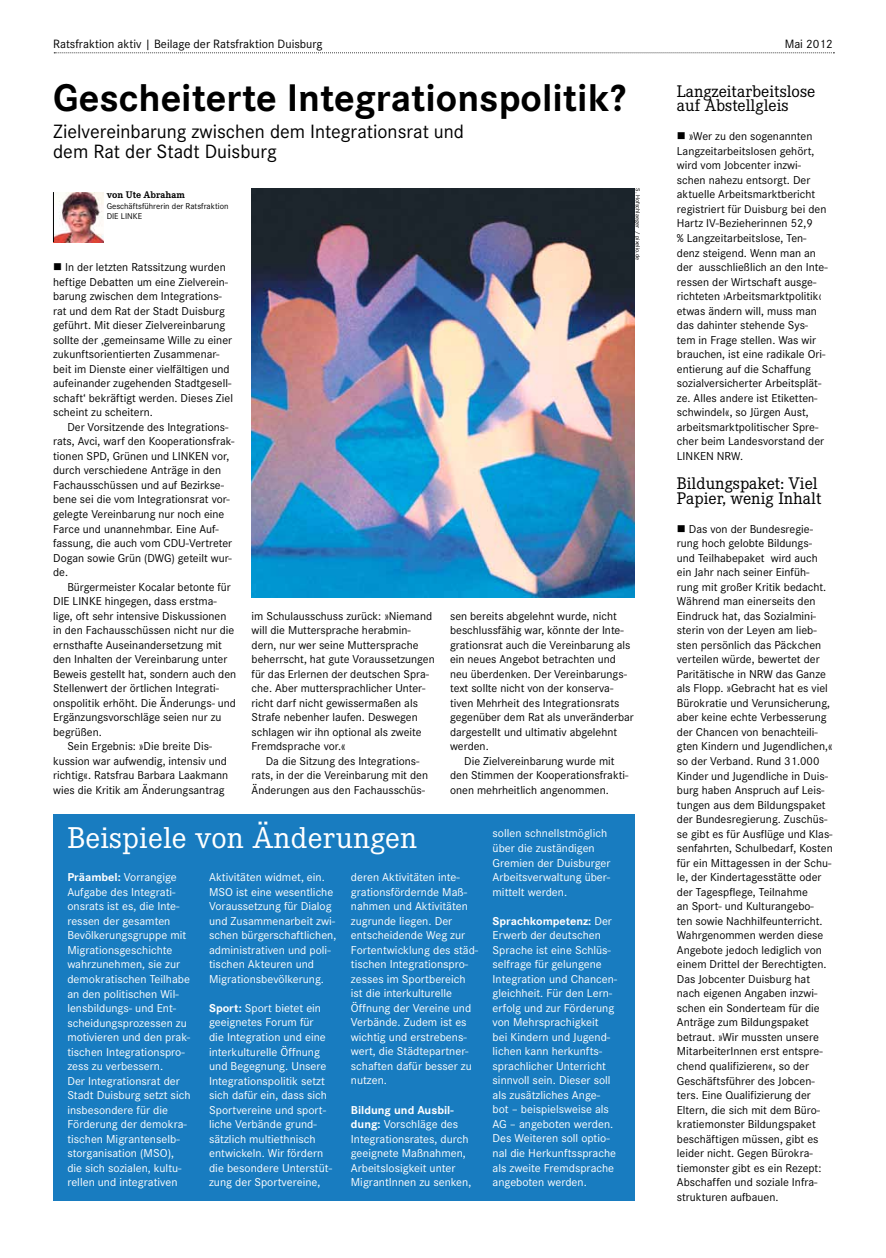
<style>
.page{position:relative;width:886px;height:1258px;background:#fff}
.page>*{position:absolute;margin:0;border:0;box-sizing:border-box;transform-origin:0 0}
.t1{font:700 40px "Corporate S";color:#000}
.t2{font:31.25px "Corporate E";letter-spacing:.005em;color:#fff}
.t3{font:20px/20px "Corporate S";color:#000}
.t4{font:17.5px/14.5px "Corporate E";color:#000}
.t5{font:12.5px "Corporate S";color:#000}
.t6{font:11.88px/14.5px "Corporate S";color:#000}
.t7{font:11.88px/14.5px "Corporate S";color:#fff}
.t8{font:700 10px "Corporate E";color:#000}
.t9{font:8.75px/10.5px "Corporate S";color:#000}
.t10{font:6.25px "Corporate S";color:#000}
.s1{font-weight:700}
</style>
<div class="page">
<svg style="left:54px;top:53px;width:780px;height:1px"></svg>
<div style="left:53px;top:814px;width:581px;height:387px;background:#187cc0"></div>
<img style="left:54px;top:192px;width:49px;height:50px">
<hr style="left:53px;top:192px;width:1px;height:50px;background:#000">
<img style="left:251px;top:188px;width:383px;height:409px">
<p class="t5" style="left:53px;top:37px;width:271px">Ratsfraktion aktiv | Beilage der Ratsfraktion Duisburg</p>
<p class="t5" style="left:785px;top:37px;width:50px">Mai 2012</p>
<h1 class="t1" style="left:53px;top:75px;width:574px">Gescheiterte Integrationspolitik?</h1>
<h3 class="t3" style="left:53px;top:121px;width:412px">Zielvereinbarung zwischen dem Integrationsrat und dem Rat der Stadt Duisburg</h3>
<p class="t8" style="left:107px;top:189px;width:80px">von Ute Abraham</p>
<p class="t9" style="left:107px;top:201px;width:123px">Geschäftsführerin der Ratsfraktion<br>DIE LINKE</p>
<p class="t10" style="left:641px;top:188px;width:73px;rotate:90deg">S. Hofschlaeger / pixelio.de</p>
<p class="t6" style="left:53px;top:260px;width:181px">■ In der letzten Ratssitzung wurden heftige Debatten um eine Zielverein&shy;barung zwischen dem Integrations&shy;rat und dem Rat der Stadt Duisburg geführt. Mit dieser Zielvereinbarung sollte der ‚gemeinsame Wille zu einer zukunftsorientierten Zusammenar&shy;beit im Dienste einer vielfältigen und aufeinander zugehenden Stadtgesell&shy;schaft‘ bekräftigt werden. Dieses Ziel scheint zu scheitern.</p>
<p class="t6" style="left:53px;top:420px;width:183px;text-indent:14px">Der Vorsitzende des Integrations&shy;rats, Avci, warf den Kooperationsfrak&shy;tionen SPD, Grünen und LINKEN vor, durch verschiedene Anträge in den<br>Fachausschüssen und auf Bezirkse&shy;bene sei die vom Integrationsrat vor&shy;gelegte Vereinbarung nur noch eine<br>Farce und unannehmbar. Eine Auf&shy;fassung, die auch vom CDU-Vertreter<br>Dogan sowie Grün (DWG) geteilt wur&shy;de.</p>
<p class="t6" style="left:67px;top:579px;width:165px">Bürgermeister Kocalar betonte für</p>
<p class="t6" style="left:53px;top:594px;width:165px">DIE LINKE hingegen, dass erstma-</p>
<p class="t6" style="left:53px;top:609px;width:175px">lige, oft sehr intensive Diskussionen</p>
<p class="t6" style="left:53px;top:623px;width:183px">in den Fachausschüssen nicht nur die</p>
<p class="t6" style="left:53px;top:638px;width:170px">ernsthafte Auseinandersetzung mit</p>
<p class="t6" style="left:53px;top:652px;width:176px">den Inhalten der Vereinbarung unter</p>
<p class="t6" style="left:53px;top:667px;width:185px">Beweis gestellt hat, sondern auch den</p>
<p class="t6" style="left:53px;top:681px;width:167px">Stellenwert der örtlichen Integrati-</p>
<p class="t6" style="left:53px;top:696px;width:184px">onspolitik erhöht. Die Änderungs- und</p>
<p class="t6" style="left:53px;top:710px;width:170px">Ergänzungsvorschläge seien nur zu</p>
<p class="t6" style="left:53px;top:725px;width:50px">begrüßen.</p>
<p class="t6" style="left:67px;top:739px;width:146px">Sein Ergebnis: »Die breite Dis-</p>
<p class="t6" style="left:53px;top:754px;width:175px">kussion war aufwendig, intensiv und</p>
<p class="t6" style="left:53px;top:768px;width:177px">richtig«. Ratsfrau Barbara Laakmann</p>
<p class="t6" style="left:53px;top:783px;width:173px">wies die Kritik am Änderungsantrag</p>
<p class="t6" style="left:252px;top:608px;width:185px">im Schulausschuss zurück: »Niemand will die Muttersprache herabmin&shy;dern, nur wer seine Muttersprache beherrscht, hat gute Voraussetzungen für das Erlernen der deutschen Spra&shy;che. Aber muttersprachlicher Unter&shy;richt darf nicht gewissermaßen als Strafe nebenher laufen. Deswegen schlagen wir ihn optional als zweite Fremdsprache vor.«</p>
<p class="t6" style="left:252px;top:754px;width:178px;text-align:center">Da die Sitzung des Integrations&shy;rats, in der die Vereinbarung mit den<br>Änderungen aus den Fachausschüs-</p>
<p class="t6" style="left:450px;top:608px;width:168px">sen bereits abgelehnt wurde, nicht</p>
<p class="t6" style="left:450px;top:623px;width:175px">beschlussfähig war, könnte der Inte-</p>
<p class="t6" style="left:450px;top:637px;width:182px">grationsrat auch die Vereinbarung als</p>
<p class="t6" style="left:450px;top:652px;width:167px">ein neues Angebot betrachten und</p>
<p class="t6" style="left:450px;top:667px;width:178px">neu überdenken. Der Vereinbarungs-</p>
<p class="t6" style="left:450px;top:681px;width:165px">text sollte nicht von der konserva-</p>
<p class="t6" style="left:450px;top:696px;width:171px">tiven Mehrheit des Integrationsrats</p>
<p class="t6" style="left:450px;top:710px;width:185px">gegenüber dem Rat als unveränderbar</p>
<p class="t6" style="left:450px;top:725px;width:169px">dargestellt und ultimativ abgelehnt</p>
<p class="t6" style="left:450px;top:739px;width:40px">werden.</p>
<p class="t6" style="left:464px;top:754px;width:152px">Die Zielvereinbarung wurde mit</p>
<p class="t6" style="left:450px;top:768px;width:180px">den Stimmen der Kooperationsfrakti-</p>
<p class="t6" style="left:450px;top:783px;width:160px">onen mehrheitlich angenommen.</p>
<h2 class="t2" style="left:67px;top:821px;width:351px">Beispiele von Änderungen</h2>
<p class="t7" style="left:67px;top:870px;width:125px"><span class="s1">Präambel:</span> Vorrangige<br>Aufgabe des Integrati&shy;onsrats ist es, die Inte&shy;ressen der gesamten<br>Bevölkerungsgruppe mit<br>Migrationsgeschichte wahrzunehmen, sie zur demokratischen Teilhabe an den politischen Wil&shy;lensbildungs- und Ent&shy;scheidungsprozessen zu motivieren und den prak&shy;tischen Integrationspro&shy;zess zu verbessern.<br>Der Integrationsrat der<br>Stadt Duisburg setzt sich insbesondere für die<br>Förderung der demokra&shy;tischen Migrantenselb&shy;storganisation (MSO), die sich sozialen, kultu&shy;rellen und integrativen</p>
<p class="t7" style="left:209px;top:870px;width:129px">Aktivitäten widmet, ein.<br>MSO ist eine wesentliche<br>Voraussetzung für Dialog und Zusammenarbeit zwi&shy;schen bürgerschaftlichen, administrativen und poli&shy;tischen Akteuren und<br>Migrationsbevölkerung.</p>
<p class="t7" style="left:351px;top:870px;width:129px">deren Aktivitäten inte&shy;grationsfördernde Maß&shy;nahmen und Aktivitäten zugrunde liegen. Der entscheidende Weg zur<br>Fortentwicklung des städ&shy;tischen Integrationspro&shy;zesses im Sportbereich ist die interkulturelle<br>Öffnung der Vereine und<br>Verbände. Zudem ist es wichtig und erstrebens&shy;wert, die Städtepartner&shy;schaften dafür besser zu nutzen.</p>
<p class="t7" style="left:351px;top:1102px;width:122px"><span class="s1">Bildung und Ausbil&shy;dung:</span> Vorschläge des<br>Integrationsrates, durch geeignete Maßnahmen,<br>Arbeitslosigkeit unter<br>MigrantInnen zu senken,</p>
<p class="t7" style="left:209px;top:1001px;width:124px"><span class="s1">Sport:</span> Sport bietet ein geeignetes Forum für<br>die Integration und eine interkulturelle Öffnung und Begegnung. Unsere<br>Integrationspolitik setzt sich dafür ein, dass sich<br>Sportvereine und sport&shy;liche Verbände grund&shy;sätzlich multiethnisch entwickeln. Wir fördern die besondere Unterstüt&shy;zung der Sportvereine,</p>
<p class="t7" style="left:493px;top:826px;width:119px">sollen schnellstmöglich über die zuständigen<br>Gremien der Duisburger<br>Arbeitsverwaltung über&shy;mittelt werden.</p>
<p class="t7" style="left:493px;top:913px;width:126px"><span class="s1">Sprachkompetenz:</span> Der<br>Erwerb der deutschen<br>Sprache ist eine Schlüs&shy;selfrage für gelungene<br>Integration und Chancen&shy;gleichheit. Für den Lern&shy;erfolg und zur Förderung von Mehrsprachigkeit<br>bei Kindern und Jugend&shy;lichen kann herkunfts&shy;sprachlicher Unterricht sinnvoll sein. Dieser soll als zusätzliches Ange&shy;bot – beispielsweise als<br>AG – angeboten werden.<br>Des Weiteren soll optio&shy;nal die Herkunftssprache als zweite Fremdsprache angeboten werden.</p>
<h3 class="t4" style="left:677px;top:84px;width:140px">Langzeitarbeitslose auf Abstellgleis</h3>
<p class="t6" style="left:677px;top:129px;width:152px">■ »Wer zu den sogenannten<br>Langzeitarbeitslosen gehört, wird vom Jobcenter inzwi&shy;schen nahezu entsorgt. Der aktuelle Arbeitsmarktbericht registriert für Duisburg bei den<br>Hartz IV-Bezieherinnen 52,9<br>% Langzeitarbeitslose, Ten&shy;denz steigend. Wenn man an der ausschließlich an den Inte&shy;ressen der Wirtschaft ausge&shy;richteten ›Arbeitsmarktpolitik‹ etwas ändern will, muss man das dahinter stehende Sys&shy;tem in Frage stellen. Was wir brauchen, ist eine radikale Ori&shy;entierung auf die Schaffung sozialversicherter Arbeitsplät&shy;ze. Alles andere ist Etiketten&shy;schwindel«, so Jürgen Aust, arbeitsmarktpolitischer Spre&shy;cher beim Landesvorstand der<br>LINKEN NRW.</p>
<h3 class="t4" style="left:677px;top:476px;width:146px">Bildungspaket: Viel<br>Papier, wenig Inhalt</h3>
<p class="t6" style="left:677px;top:521px;width:157px">■ Das von der Bundesregie&shy;rung hoch gelobte Bildungs&shy;und Teilhabepaket wird auch ein Jahr nach seiner Einfüh&shy;rung mit großer Kritik bedacht.<br>Während man einerseits den<br>Eindruck hat, das Sozialmini&shy;sterin von der Leyen am lieb&shy;sten persönlich das Päckchen verteilen würde, bewertet der<br>Paritätische in NRW das Ganze als Flopp. »Gebracht hat es viel<br>Bürokratie und Verunsicherung, aber keine echte Verbesserung der Chancen von benachteili&shy;gten Kindern und Jugendlichen,« so der Verband. Rund 31.000<br>Kinder und Jugendliche in Duis&shy;burg haben Anspruch auf Leis&shy;tungen aus dem Bildungspaket der Bundesregierung. Zuschüs&shy;se gibt es für Ausflüge und Klas&shy;senfahrten, Schulbedarf, Kosten für ein Mittagessen in der Schu&shy;le, der Kindertagesstätte oder der Tagespflege, Teilnahme<br>an Sport- und Kulturangebo-<br>ten sowie Nachhilfeunterricht.<br>Wahrgenommen werden diese<br>Angebote jedoch lediglich von einem Drittel der Berechtigten.<br>Das Jobcenter Duisburg hat nach eigenen Angaben inzwi&shy;schen ein Sonderteam für die<br>Anträge zum Bildungspaket betraut. »Wir mussten unsere<br>MitarbeiterInnen erst entspre&shy;chend qualifizieren«, so der<br>Geschäftsführer des Jobcen&shy;ters. Eine Qualifizierung der<br>Eltern, die sich mit dem Büro&shy;kratiemonster Bildungspaket beschäftigen müssen, gibt es leider nicht. Gegen Bürokra&shy;tiemonster gibt es ein Rezept:<br>Abschaffen und soziale Infra&shy;strukturen aufbauen.</p>
</div>
